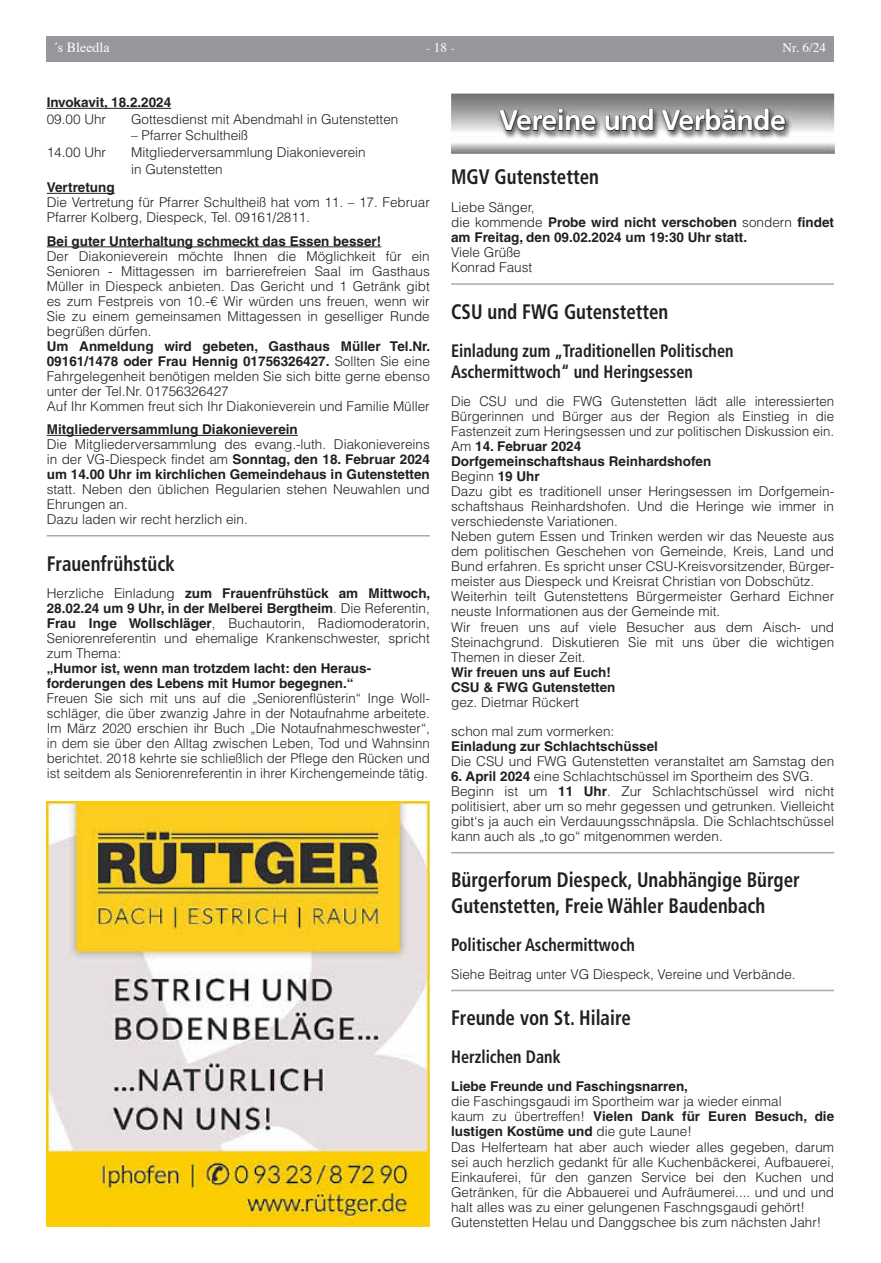
<style>
.page{position:relative;width:881px;height:1263px;background:#fff}
.page>*{position:absolute;margin:0;border:0;box-sizing:border-box;transform-origin:0 0}
.t1{font:700 28.5px "Frutiger LT";letter-spacing:-.02em;color:#fff}
.t2{font:700 condensed 21px/25.2px "Frutiger LT";color:#231f20;scale:.9 1}
.t3{font:700 condensed 18px/21px "Frutiger LT";color:#231f20;scale:.9 1}
.t4{font:13.95px "Times";color:#fff}
.t5{font:300 13.5px/15px "Helvetica LT";color:#231f20}
.t6{font:700 13.5px/15px "Helvetica LT";color:#231f20}
.t7{font:13.2px "Times";color:#fff}
.s1{font-weight:700}
.s2{font-weight:300}
</style>
<div class="page">
<div style="left:47px;top:36px;width:786px;height:26px;background:#95979a"></div>
<hr style="left:451px;top:283px;width:382px;height:2px;background:#a8a9ad">
<hr style="left:451px;top:852px;width:382px;height:1px;background:#a8a9ad">
<hr style="left:451px;top:990px;width:382px;height:1px;background:#a8a9ad">
<img style="left:497px;top:108px;width:294px;height:31px">
<svg style="left:498px;top:109px;width:98px;height:22px;background:#747373"></svg>
<svg style="left:604px;top:108px;width:49px;height:23px"></svg>
<svg style="left:660px;top:108px;width:125px;height:23px;background:#727171"></svg>
<hr style="left:47px;top:193px;width:68px;height:1px;background:#231f20">
<hr style="left:47px;top:246px;width:334px;height:1px;background:#231f20">
<hr style="left:47px;top:435px;width:251px;height:1px;background:#231f20">
<hr style="left:47px;top:535px;width:382px;height:1px;background:#a8a9ad">
<hr style="left:47px;top:108px;width:124px;height:1px;background:#231f20">
<img style="left:47px;top:801px;width:382px;height:426px">
<p class="t4" style="left:53px;top:34px;width:58px">´s Bleedla</p>
<p class="t7" style="left:426px;top:35px;width:30px">- 18 -</p>
<p class="t7" style="left:782px;top:35px;width:45px">Nr. 6/24</p>
<p class="t6" style="left:47px;top:95px;width:126px">Invokavit, 18.2.2024</p>
<p class="t5" style="left:47px;top:111px;width:61px">09.00 Uhr</p>
<p class="t5" style="left:131px;top:111px;width:269px">Gottesdienst mit Abendmahl in Gutenstetten</p>
<p class="t5" style="left:131px;top:128px;width:118px">– Pfarrer Schultheiß</p>
<p class="t5" style="left:47px;top:145px;width:61px">14.00 Uhr</p>
<p class="t5" style="left:131px;top:144px;width:236px;line-height:16.8px">Mitgliederversammlung Diakonieverein in Gutenstetten</p>
<p class="t6" style="left:47px;top:180px;width:69px">Vertretung</p>
<p class="t5" style="left:47px;top:195px;width:384px">Die Vertretung für Pfarrer Schultheiß hat vom 11. – 17. Februar<br>Pfarrer Kolberg, Diespeck, Tel. 09161/2811.</p>
<p class="t6" style="left:47px;top:233px;width:336px">Bei guter Unterhaltung schmeckt das Essen besser!</p>
<p class="t5" style="left:47px;top:248px;width:384px;text-align:justify">Der Diakonieverein möchte Ihnen die Möglichkeit für ein Senioren - Mittagessen im barrierefreien Saal im Gasthaus Müller in Diespeck anbieten. Das Gericht und 1 Getränk gibt es zum Festpreis von 10.-€ Wir würden uns freuen, wenn wir Sie zu einem gemeinsamen Mittagessen in geselliger Runde begrüßen dürfen.</p>
<p class="t5" style="left:47px;top:338px;width:385px"><span class="s1">Um Anmeldung wird gebeten, Gasthaus Müller Tel.Nr.<br>09161/1478 oder Frau Hennig 01756326427.</span> Sollten Sie eine Fahrgelegenheit benötigen melden Sie sich bitte gerne ebenso unter der Tel.Nr. 01756326427<br>Auf Ihr Kommen freut sich Ihr Diakonieverein und Familie Müller</p>
<p class="t6" style="left:47px;top:422px;width:252px">Mitgliederversammlung Diakonieverein</p>
<p class="t5" style="left:47px;top:437px;width:384px;text-align:justify">Die Mitgliederversammlung des evang.-luth. Diakonievereins in der VG-Diespeck findet am <span class="s1">Sonntag, den 18. Februar 2024 um 14.00 Uhr im kirchlichen Gemeindehaus in Gutenstetten</span></p>
<p class="t5" style="left:47px;top:482px;width:384px">statt. Neben den üblichen Regularien stehen Neuwahlen und<br>Ehrungen an.<br>Dazu laden wir recht herzlich ein.</p>
<h2 class="t2" style="left:47px;top:551px;width:144px">Frauenfrühstück</h2>
<p class="t5" style="left:47px;top:586px;width:385px;text-align:justify">Herzliche Einladung <span class="s1">zum Frauenfrühstück am Mittwoch, 28.02.24 um 9 Uhr, in der Melberei Bergtheim</span>. Die Referentin, <span class="s1">Frau Inge Wollschläger</span>, Buchautorin, Radiomoderatorin, Seniorenreferentin und ehemalige Krankenschwester, spricht zum Thema:</p>
<p class="t6" style="left:47px;top:661px;width:326px">„Humor ist, wenn man trotzdem lacht: den Heraus&shy;forderungen des Lebens mit Humor begegnen.“</p>
<p class="t5" style="left:47px;top:691px;width:384px;text-align:justify">Freuen Sie sich mit uns auf die „Seniorenflüsterin“ Inge Woll&shy;schläger, die über zwanzig Jahre in der Notaufnahme arbeitete.<br>Im März 2020 erschien ihr Buch „Die Notaufnahmeschwester“, in dem sie über den Alltag zwischen Leben, Tod und Wahnsinn berichtet. 2018 kehrte sie schließlich der Pflege den Rücken und ist seitdem als Seniorenreferentin in ihrer Kirchengemeinde tätig.</p>
<h1 class="t1" style="left:499px;top:104px;width:288px">Vereine und Verbände</h1>
<h2 class="t2" style="left:451px;top:164px;width:166px">MGV Gutenstetten</h2>
<p class="t6" style="left:451px;top:199px;width:384px"><span class="s2">Liebe Sänger,<br>die kommende</span> Probe wird nicht verschoben <span class="s2">sondern</span> findet am Freitag, den 09.02.2024 um 19:30 Uhr statt.</p>
<p class="t5" style="left:451px;top:245px;width:83px">Viele Grüße<br>Konrad Faust</p>
<h2 class="t2" style="left:451px;top:299px;width:243px">CSU und FWG Gutenstetten</h2>
<h3 class="t3" style="left:451px;top:340px;width:315px">Einladung zum „Traditionellen Politischen<br>Aschermittwoch“ und Heringsessen</h3>
<p class="t5" style="left:451px;top:393px;width:384px">Die CSU und die FWG Gutenstetten lädt alle interessierten Bürgerinnen und Bürger aus der Region als Einstieg in die Fastenzeit zum Heringsessen und zur politischen Diskussion ein.<br>Am <span class="s1">14. Februar 2024<br>Dorfgemeinschaftshaus Reinhardshofen<br></span>Beginn <span class="s1">19 Uhr<br></span>Dazu gibt es traditionell unser Heringsessen im Dorfgemein&shy;schaftshaus Reinhardshofen. Und die Heringe wie immer in verschiedenste Variationen.<br>Neben gutem Essen und Trinken werden wir das Neueste aus dem politischen Geschehen von Gemeinde, Kreis, Land und Bund erfahren. Es spricht unser CSU-Kreisvorsitzender, Bürger&shy;meister aus Diespeck und Kreisrat Christian von Dobschütz.<br>Weiterhin teilt Gutenstettens Bürgermeister Gerhard Eichner neuste Informationen aus der Gemeinde mit.<br>Wir freuen uns auf viele Besucher aus dem Aisch- und Steinachgrund. Diskutieren Sie mit uns über die wichtigen Themen in dieser Zeit.</p>
<p class="t6" style="left:451px;top:664px;width:166px">Wir freuen uns auf Euch!<br>CSU &amp; FWG Gutenstetten</p>
<p class="t5" style="left:451px;top:688px;width:165px;line-height:28.7px">gez. Dietmar Rückert schon mal zum vormerken:</p>
<p class="t6" style="left:451px;top:738px;width:208px">Einladung zur Schlachtschüssel</p>
<p class="t5" style="left:451px;top:753px;width:384px">Die CSU und FWG Gutenstetten veranstaltet am Samstag den</p>
<p class="t5" style="left:451px;top:768px;width:384px"><span class="s1">6. April 2024</span> eine Schlachtschüssel im Sportheim des SVG.<br>Beginn ist um <span class="s1">11 Uhr</span>. Zur Schlachtschüssel wird nicht politisiert, aber um so mehr gegessen und getrunken. Vielleicht gibt‘s ja auch ein Verdauungsschnäpsla. Die Schlachtschüssel kann auch als „to go“ mitgenommen werden.</p>
<h2 class="t2" style="left:451px;top:868px;width:389px">Bürgerforum Diespeck, Unabhängige Bürger<br>Gutenstetten, Freie Wähler Baudenbach</h2>
<h3 class="t3" style="left:451px;top:934px;width:206px">Politischer Aschermittwoch</h3>
<p class="t5" style="left:451px;top:966px;width:346px">Siehe Beitrag unter VG Diespeck, Vereine und Verbände.</p>
<h2 class="t2" style="left:451px;top:1005px;width:201px">Freunde von St. Hilaire</h2>
<h3 class="t3" style="left:451px;top:1047px;width:123px">Herzlichen Dank</h3>
<p class="t6" style="left:451px;top:1079px;width:238px">Liebe Freunde und Faschingsnarren,</p>
<p class="t5" style="left:451px;top:1094px;width:384px">die Faschingsgaudi im Sportheim war ja wieder einmal<br>kaum zu übertreffen! <span class="s1">Vielen Dank für Euren Besuch, die lustigen Kostüme und</span> die gute Laune!<br>Das Helferteam hat aber auch wieder alles gegeben, darum sei auch herzlich gedankt für alle Kuchenbäckerei, Aufbauerei, Einkauferei, für den ganzen Service bei den Kuchen und Getränken, für die Abbauerei und Aufräumerei.... und und und halt alles was zu einer gelungenen Faschngsgaudi gehört!<br>Gutenstetten Helau und Danggschee bis zum nächsten Jahr!</p>
</div>
